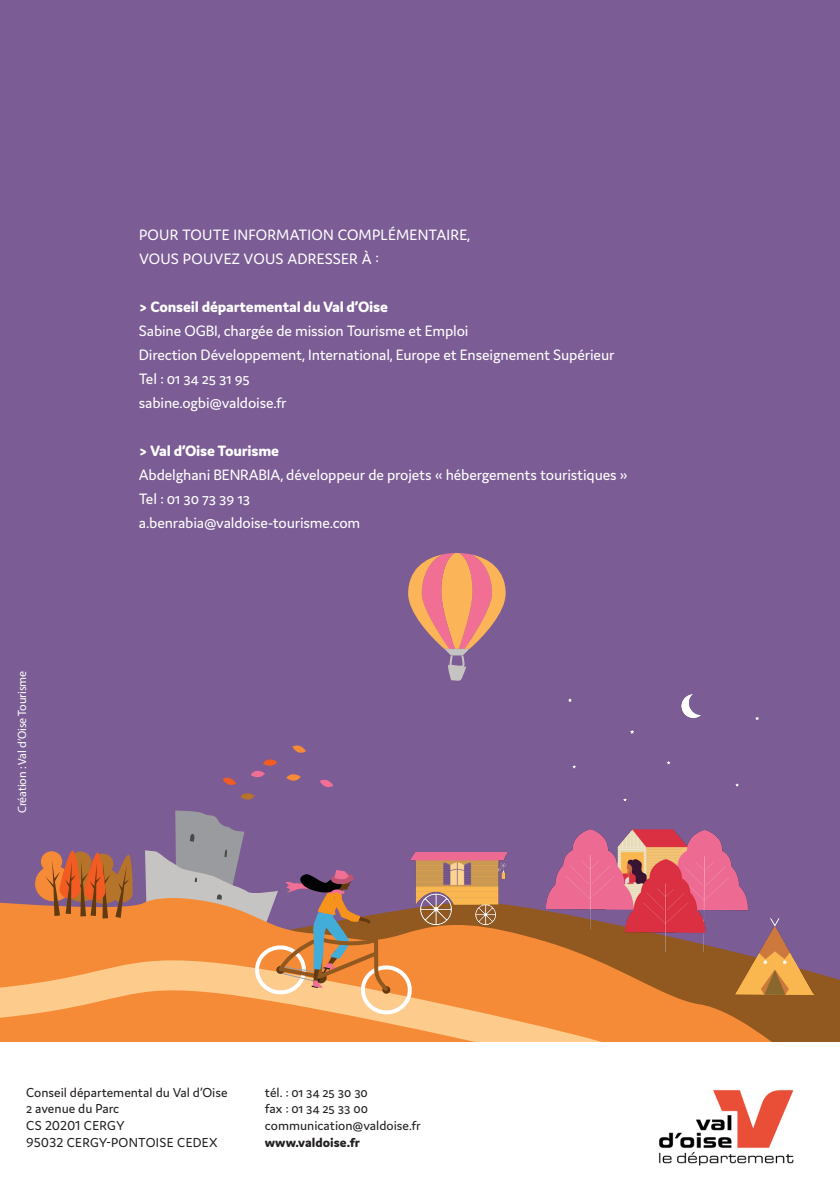
<style>
.page{position:relative;width:840px;height:1191px;background:#fff}
.page>*{position:absolute;margin:0;border:0;box-sizing:border-box;transform-origin:0 0}
.alignement_gauche{font:16px "Domus";letter-spacing:-.01em;color:#fff}
.alignement_gauche-2{font:16px "Domus";letter-spacing:.015em;color:#fff}
.alignement_gauche-3{font:800 16px "Domus";letter-spacing:-.01em;color:#fff}
.t1{font:13.8px "Domus";color:#231f20}
.t2{font:13.8px "Domus";letter-spacing:.025em;color:#231f20}
.t3{font:800 13.8px "Domus";color:#231f20}
.alignement_gauche-4{font:12px "Myriad Pro";letter-spacing:-.01em;color:#fff}
</style>
<div class="page">
<div style="left:0;top:0;width:839px;height:1046px;background:#7b5c94"></div>
<div style="left:779px;top:972px;width:60px;height:70px;background:#915820"></div>
<svg style="left:286px;top:774px;width:14px;height:7px"></svg>
<svg style="left:222px;top:759px;width:55px;height:41px"></svg>
<svg style="left:292px;top:745px;width:14px;height:8px"></svg>
<svg style="left:319px;top:779px;width:14px;height:9px"></svg>
<svg style="left:408px;top:553px;width:97px;height:128px"></svg>
<img style="left:779px;top:918px;width:33px;height:76px">
<svg style="left:0;top:902px;width:779px;height:140px;background:#cf7a34"></svg>
<svg style="left:0;top:964px;width:659px;height:78px;background:#f49b4d"></svg>
<svg style="left:34px;top:850px;width:99px;height:68px"></svg>
<svg style="left:145px;top:810px;width:271px;height:232px"></svg>
<img style="left:410px;top:852px;width:96px;height:73px">
<img style="left:546px;top:694px;width:212px;height:257px">
<div style="left:0;top:1042px;width:839px;height:149px;background:#fff"></div>
<img style="left:659px;top:1090px;width:135px;height:76px">
<p class="alignement_gauche-4" style="left:15px;top:813px;width:144px;rotate:-90deg">Création : Val d’Oise Tourisme</p>
<p class="alignement_gauche-2" style="left:139px;top:226px;width:332px">POUR TOUTE INFORMATION COMPLÉMENTAIRE,</p>
<p class="alignement_gauche-2" style="left:139px;top:250px;width:242px">VOUS POUVEZ VOUS ADRESSER À :</p>
<p class="alignement_gauche-3" style="left:139px;top:298px;width:250px">&gt; Conseil départemental du Val d’Oise</p>
<p class="alignement_gauche" style="left:139px;top:322px;width:331px">Sabine OGBI, chargée de mission Tourisme et Emploi</p>
<p class="alignement_gauche" style="left:139px;top:346px;width:477px">Direction Développement, International, Europe et Enseignement Supérieur</p>
<p class="alignement_gauche" style="left:139px;top:370px;width:112px">Tel : 01 34 25 31 95</p>
<p class="alignement_gauche" style="left:139px;top:394px;width:149px">sabine.ogbi@valdoise.fr</p>
<p class="alignement_gauche-3" style="left:139px;top:442px;width:142px">&gt; Val d’Oise Tourisme</p>
<p class="alignement_gauche" style="left:139px;top:466px;width:490px">Abdelghani BENRABIA, développeur de projets « hébergements touristiques »</p>
<p class="alignement_gauche" style="left:139px;top:490px;width:113px">Tel : 01 30 73 39 13</p>
<p class="alignement_gauche" style="left:139px;top:514px;width:223px">a.benrabia@valdoise-tourisme.com</p>
<p class="t1" style="left:26px;top:1084px;width:203px">Conseil départemental du Val d’Oise</p>
<p class="t1" style="left:26px;top:1101px;width:95px">2 avenue du Parc</p>
<p class="t1" style="left:26px;top:1118px;width:100px">CS 20201 CERGY</p>
<p class="t2" style="left:26px;top:1134px;width:193px">95032 CERGY-PONTOISE CEDEX</p>
<p class="t1" style="left:265px;top:1084px;width:104px">tél. : 01 34 25 30 30</p>
<p class="t1" style="left:265px;top:1101px;width:104px">fax : 01 34 25 33 00</p>
<p class="t1" style="left:265px;top:1118px;width:157px">communication@valdoise.fr</p>
<p class="t3" style="left:265px;top:1134px;width:96px">www.valdoise.fr</p>
</div>
